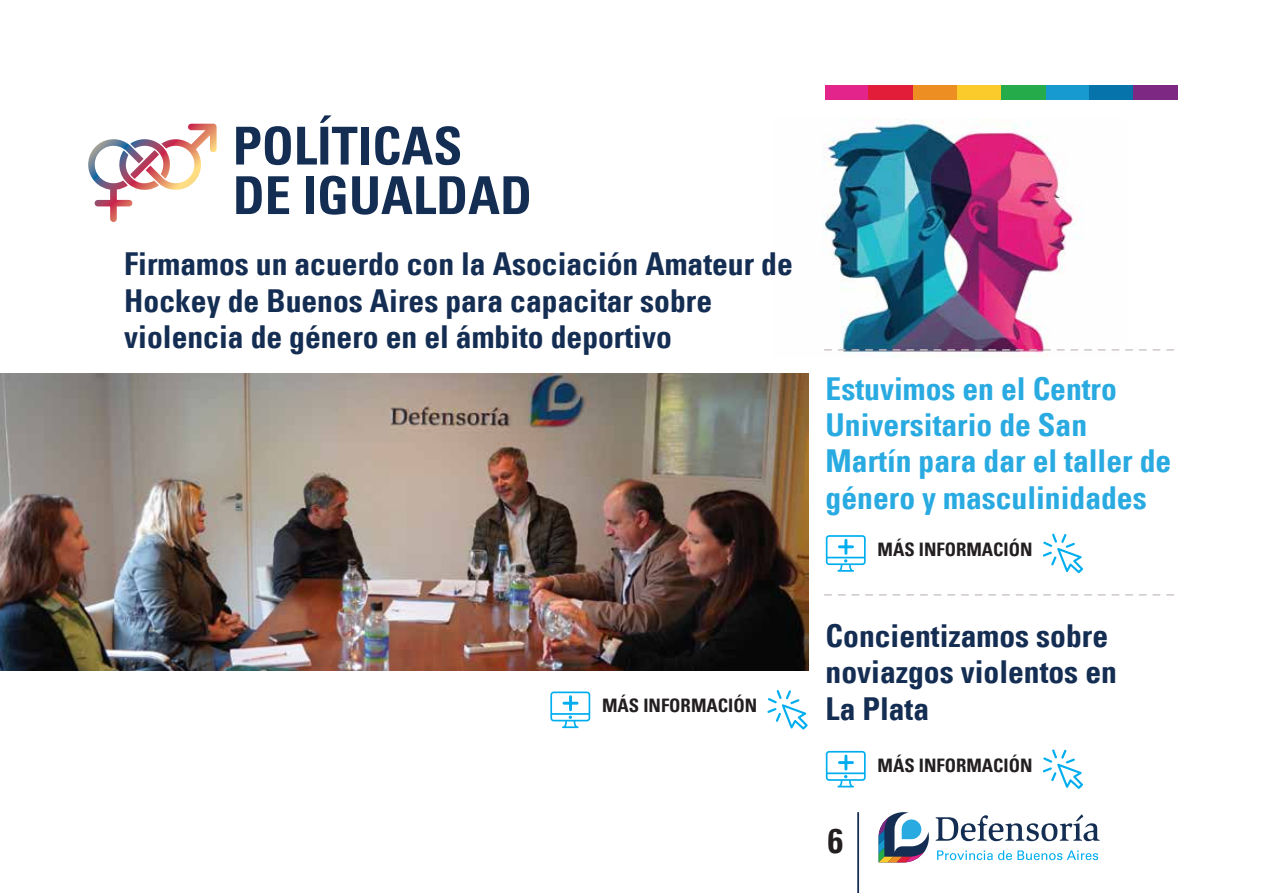
<style>
.page{position:relative;width:1263px;height:893px;background:#fff}
.page>*{position:absolute;margin:0;border:0;box-sizing:border-box;transform-origin:0 0}
.t1{font:700 condensed 52.35px/49.5px "Univers LT";color:#142d52}
.t2{font:700 condensed 34.65px "Univers LT";color:#231f20}
.t3{font:700 condensed 31.65px/36.5px "Univers LT";color:#142d52}
.t4{font:700 condensed 31.65px/36.5px "Univers LT";color:#29aae1}
.t5{font:700 condensed 18.6px "Univers LT";color:#231f20}
</style>
<div class="page">
<img style="left:823px;top:119px;width:259px;height:234px">
<img style="left:0;top:373px;width:808px;height:298px">
<svg style="left:878px;top:812px;width:51px;height:50px"></svg>
<svg style="left:936px;top:814px;width:164px;height:27px"></svg>
<svg style="left:937px;top:850px;width:161px;height:10px"></svg>
<hr style="left:857px;top:812px;width:2px;height:81px;background:#142d52">
<svg style="left:826px;top:535px;width:40px;height:37px"></svg>
<hr style="left:844px;top:539px;width:3px;height:16px;background:#00aeef">
<hr style="left:838px;top:545px;width:16px;height:3px;background:#00aeef">
<svg style="left:1043px;top:534px;width:40px;height:39px"></svg>
<svg style="left:550px;top:691px;width:40px;height:37px"></svg>
<hr style="left:569px;top:695px;width:3px;height:16px;background:#00aeef">
<hr style="left:563px;top:702px;width:15px;height:3px;background:#00aeef">
<svg style="left:767px;top:690px;width:41px;height:39px"></svg>
<div style="left:1045px;top:85px;width:44px;height:14px;background:#179acf"></div>
<div style="left:1089px;top:85px;width:45px;height:14px;background:#0673ab"></div>
<div style="left:1134px;top:85px;width:44px;height:14px;background:#7d2983"></div>
<div style="left:1001px;top:85px;width:44px;height:14px;background:#25ab4a"></div>
<div style="left:825px;top:85px;width:43px;height:14px;background:#e3248a"></div>
<div style="left:957px;top:85px;width:44px;height:14px;background:#fbca2b"></div>
<div style="left:912px;top:85px;width:45px;height:14px;background:#ed8e23"></div>
<div style="left:868px;top:85px;width:44px;height:14px;background:#e21d3a"></div>
<svg style="left:88px;top:124px;width:129px;height:98px"></svg>
<svg style="left:130px;top:150px;width:29px;height:29px"></svg>
<svg style="left:826px;top:751px;width:40px;height:36px"></svg>
<hr style="left:844px;top:755px;width:3px;height:15px;background:#00aeef">
<hr style="left:838px;top:761px;width:16px;height:3px;background:#00aeef">
<svg style="left:1043px;top:749px;width:40px;height:40px"></svg>
<svg style="left:825px;top:594px;width:349px;height:2px"></svg>
<svg style="left:825px;top:349px;width:349px;height:2px"></svg>
<h1 class="t1" style="left:233px;top:121px;width:301px">POLÍTICAS<br>DE IGUALDAD</h1>
<p class="t3" style="left:124px;top:246px;width:670px">Firmamos un acuerdo con la Asociación Amateur de<br>Hockey de Buenos Aires para capacitar sobre violencia de género en el ámbito deportivo</p>
<p class="t5" style="left:602px;top:694px;width:157px">MÁS INFORMACIÓN</p>
<p class="t4" style="left:826px;top:370px;width:347px">Estuvimos en el Centro<br>Universitario de San<br>Martín para dar el taller de género y masculinidades</p>
<p class="t5" style="left:877px;top:538px;width:157px">MÁS INFORMACIÓN</p>
<p class="t3" style="left:826px;top:617px;width:293px">Concientizamos sobre noviazgos violentos en<br>La Plata</p>
<p class="t2" style="left:828px;top:819px;width:17px">6</p>
<p class="t5" style="left:877px;top:754px;width:157px">MÁS INFORMACIÓN</p>
</div>
